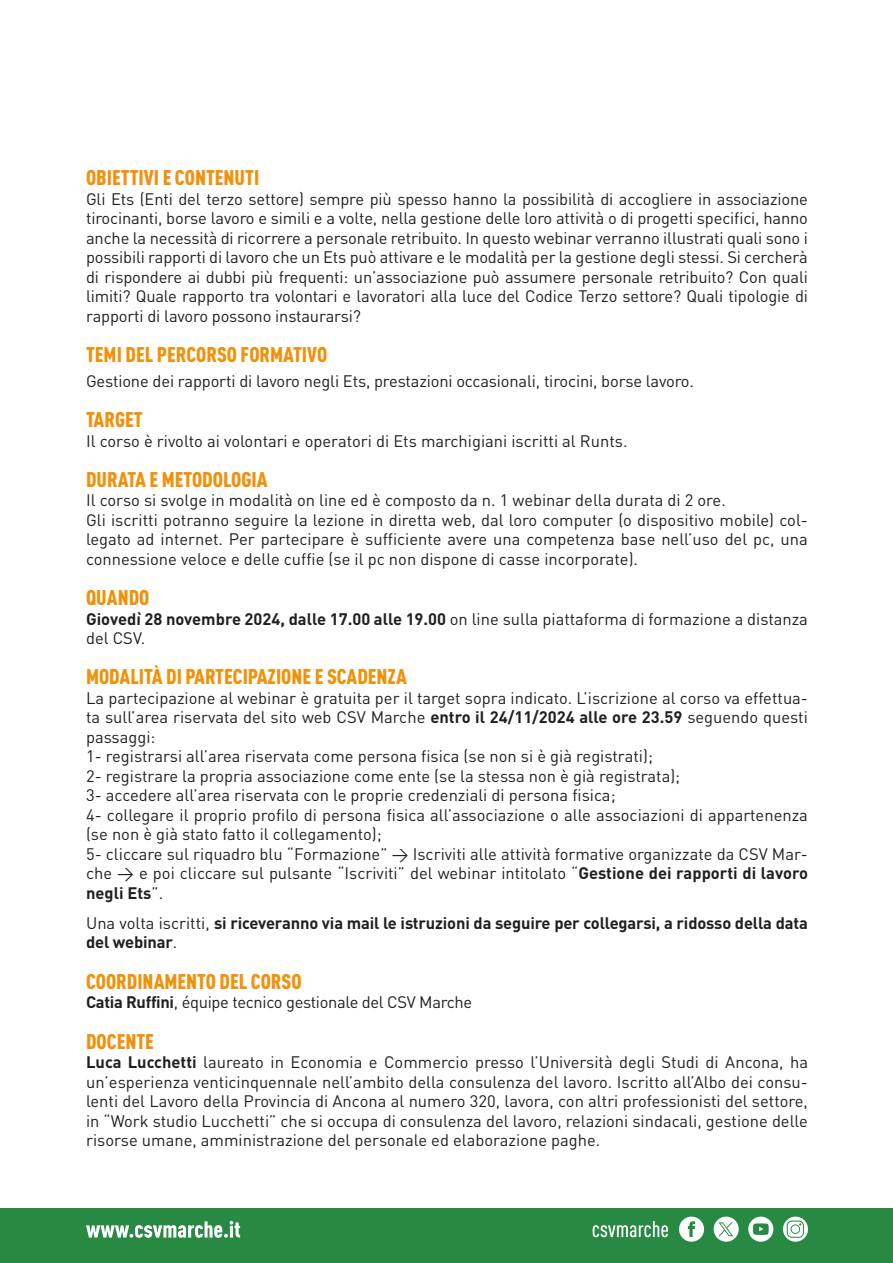
<style>
.page{position:relative;width:893px;height:1263px;background:#fff}
.page>*{position:absolute;margin:0;border:0;box-sizing:border-box;transform-origin:0 0}
.t1{font:900 21px "DIN Cond";color:#f1910b}
.t2{font:16.5px/19.5px "DIN";color:#231f20;text-align:justify}
.t3{font:700 16.5px/19.5px "DIN";letter-spacing:-.01em;color:#231f20}
.t4{font:16.5px "DIN";letter-spacing:-.02em;color:#231f20}
.s1{font-weight:700}
.s2{font-weight:400}
</style>
<div class="page">
<div style="left:0;top:1209px;width:893px;height:54px;background:#278942"></div>
<svg style="left:86px;top:1221px;width:154px;height:17px"></svg>
<svg style="left:593px;top:1221px;width:75px;height:16px"></svg>
<svg style="left:783px;top:1216px;width:25px;height:26px"></svg>
<svg style="left:679px;top:1216px;width:25px;height:26px"></svg>
<svg style="left:748px;top:1216px;width:25px;height:26px"></svg>
<svg style="left:714px;top:1216px;width:25px;height:26px"></svg>
<p class="t1" style="left:86px;top:164px;width:175px">OBIETTIVI E CONTENUTI</p>
<p class="t2" style="left:86px;top:188px;width:723px">Gli Ets (Enti del terzo settore) sempre più spesso hanno la possibilità di accogliere in associazione tirocinanti, borse lavoro e simili e a volte, nella gestione delle loro attività o di progetti specifici, hanno anche la necessità di ricorrere a personale retribuito. In questo webinar verranno illustrati quali sono i possibili rapporti di lavoro che un Ets può attivare e le modalità per la gestione degli stessi. Si cercherà di rispondere ai dubbi più frequenti: un’associazione può assumere personale retribuito? Con quali limiti? Quale rapporto tra volontari e lavoratori alla luce del Codice Terzo settore? Quali tipologie di rapporti di lavoro possono instaurarsi?</p>
<p class="t1" style="left:86px;top:341px;width:243px">TEMI DEL PERCORSO FORMATIVO</p>
<p class="t2" style="left:86px;top:371px;width:609px">Gestione dei rapporti di lavoro negli Ets, prestazioni occasionali, tirocini, borse lavoro.</p>
<p class="t1" style="left:86px;top:406px;width:58px">TARGET</p>
<p class="t2" style="left:86px;top:431px;width:543px">Il corso è rivolto ai volontari e operatori di Ets marchigiani iscritti al Runts.</p>
<p class="t1" style="left:86px;top:466px;width:183px">DURATA E METODOLOGIA</p>
<p class="t2" style="left:86px;top:490px;width:641px">Il corso si svolge in modalità on line ed è composto da n. 1 webinar della durata di 2 ore.</p>
<p class="t2" style="left:86px;top:510px;width:723px">Gli iscritti potranno seguire la lezione in diretta web, dal loro computer (o dispositivo mobile) col&shy;legato ad internet. Per partecipare è sufficiente avere una competenza base nell’uso del pc, una connessione veloce e delle cuffie (se il pc non dispone di casse incorporate).</p>
<p class="t1" style="left:86px;top:584px;width:65px">QUANDO</p>
<p class="t2" style="left:86px;top:608px;width:723px"><span class="s1">Giovedì 28 novembre 2024, dalle 17.00 alle 19.00</span> on line sulla piattaforma di formazione a distanza del CSV.</p>
<p class="t1" style="left:86px;top:664px;width:322px">MODALITÀ DI PARTECIPAZIONE E SCADENZA</p>
<p class="t2" style="left:86px;top:688px;width:723px">La partecipazione al webinar è gratuita per il target sopra indicato. L’iscrizione al corso va effettua&shy;ta sull’area riservata del sito web CSV Marche <span class="s1">entro il 24/11/2024 alle ore 23.59</span> seguendo questi passaggi:</p>
<p class="t2" style="left:86px;top:746px;width:568px">1- registrarsi all’area riservata come persona fisica (se non si è già registrati);</p>
<p class="t2" style="left:86px;top:766px;width:596px">2- registrare la propria associazione come ente (se la stessa non è già registrata);</p>
<p class="t2" style="left:86px;top:785px;width:531px">3- accedere all’area riservata con le proprie credenziali di persona fisica;</p>
<p class="t2" style="left:86px;top:805px;width:723px">4- collegare il proprio profilo di persona fisica all’associazione o alle associazioni di appartenenza (se non è già stato fatto il collegamento);</p>
<p class="t2" style="left:86px;top:844px;width:723px">5- cliccare sul riquadro blu “Formazione” &gt; Iscriviti alle attività formative organizzate da CSV Mar&shy;che &gt; e poi cliccare sul pulsante “Iscriviti” del webinar intitolato “<span class="s1">Gestione dei rapporti di lavoro negli Ets</span>”.</p>
<p class="t3" style="left:86px;top:912px;width:723px"><span class="s2">Una volta iscritti,</span> si riceveranno via mail le istruzioni da seguire per collegarsi, a ridosso della data del webinar<span class="s2">.</span></p>
<p class="t1" style="left:86px;top:968px;width:217px">COORDINAMENTO DEL CORSO</p>
<p class="t4" style="left:86px;top:992px;width:388px"><span class="s1">Catia Ruffini</span>, équipe tecnico gestionale del CSV Marche</p>
<p class="t1" style="left:86px;top:1028px;width:69px">DOCENTE</p>
<p class="t2" style="left:86px;top:1052px;width:723px"><span class="s1">Luca Lucchetti</span> laureato in Economia e Commercio presso l’Università degli Studi di Ancona, ha un’esperienza venticinquennale nell’ambito della consulenza del lavoro. Iscritto all’Albo dei consu&shy;lenti del Lavoro della Provincia di Ancona al numero 320, lavora, con altri professionisti del settore, in “Work studio Lucchetti” che si occupa di consulenza del lavoro, relazioni sindacali, gestione delle risorse umane, amministrazione del personale ed elaborazione paghe.</p>
</div>
